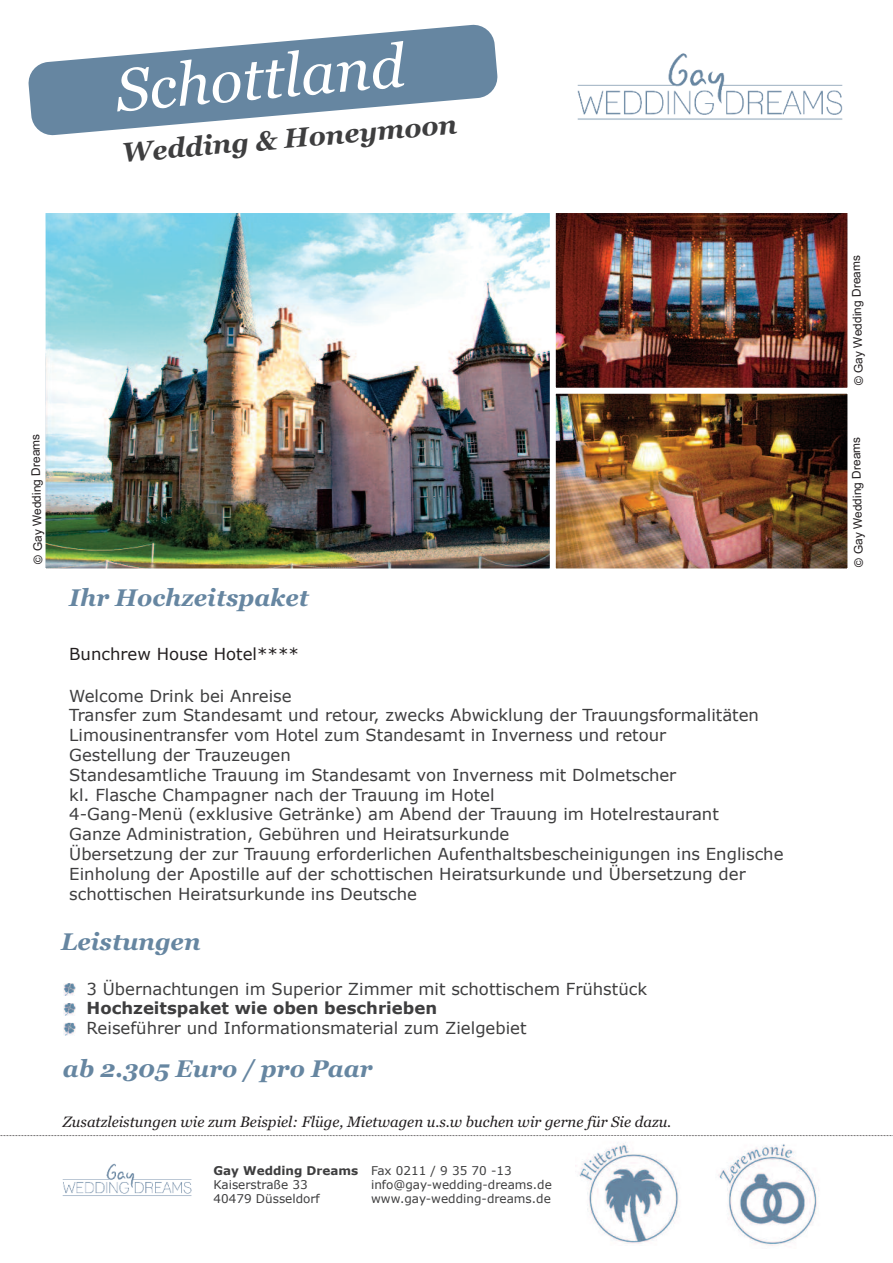
<style>
.page{position:relative;width:893px;height:1263px;background:#fff}
.page>*{position:absolute;margin:0;border:0;box-sizing:border-box;transform-origin:0 0}
.t1{font:italic 60px "Georgia";color:#fff}
.t2{font:italic 700 27px "Georgia";color:#3e3e3f}
.t3{font:italic 700 24px "Georgia";color:#6686a1}
.t4{font:16.5px/19.8px "Verdana";color:#3e3e3f}
.t5{font:700 16.5px "Verdana";color:#3e3e3f}
.t6{font:16.5px "Verdana";color:#231f20}
.t7{font:italic 15px "Georgia";color:#231f20}
.t8{font:12px/14.4px "Verdana";color:#3e3e3f}
.t9{font:12px "Arial";color:#231f20}
.t10{font:700 12px "Verdana";color:#3e3e3f}
</style>
<div class="page">
<img style="left:47px;top:214px;width:502px;height:353px">
<div style="left:43px;top:210px;width:510px;height:361px;border:3px solid #fff"></div>
<img style="left:557px;top:214px;width:289px;height:173px">
<div style="left:553px;top:210px;width:297px;height:181px;border:3px solid #fff"></div>
<img style="left:557px;top:395px;width:289px;height:172px">
<div style="left:553px;top:391px;width:297px;height:180px;border:3px solid #fff"></div>
<svg style="left:0;top:1135px;width:893px;height:1px"></svg>
<svg style="left:28px;top:24px;width:470px;height:112px;fill:#6686a1"></svg>
<svg style="left:63px;top:983px;width:13px;height:13px"></svg>
<svg style="left:63px;top:1003px;width:13px;height:13px"></svg>
<svg style="left:63px;top:1023px;width:13px;height:12px"></svg>
<img style="left:579px;top:1142px;width:100px;height:102px">
<img style="left:718px;top:1144px;width:101px;height:102px">
<img style="left:577px;top:53px;width:266px;height:67px">
<img style="left:62px;top:1163px;width:130px;height:33px">
<h1 class="t1" style="left:113px;top:56px;width:291px;rotate:-5deg">Schottland</h1>
<h2 class="t2" style="left:121px;top:137px;width:338px;rotate:-5deg">Wedding &amp; Honeymoon</h2>
<p class="t9" style="left:31px;top:564px;width:131px;rotate:-91deg">© Gay Wedd ni g Dreams</p>
<h3 class="t3" style="left:69px;top:584px;width:241px">Ihr Hochzeitspaket</h3>
<p class="t6" style="left:69px;top:643px;width:231px">Bunchrew House Hotel****</p>
<p class="t4" style="left:69px;top:685px;width:716px">Welcome Drink bei Anreise<br>Transfer zum Standesamt und retour, zwecks Abwicklung der Trauungsformalitäten Limousinentransfer vom Hotel zum Standesamt in Inverness und retour<br>Gestellung der Trauzeugen<br>Standesamtliche Trauung im Standesamt von Inverness mit Dolmetscher<br>kl. Flasche Champagner nach der Trauung im Hotel<br>4-Gang-Menü (exklusive Getränke) am Abend der Trauung im Hotelrestaurant<br>Ganze Administration, Gebühren und Heiratsurkunde<br>Übersetzung der zur Trauung erforderlichen Aufenthaltsbescheinigungen ins Englische Einholung der Apostille auf der schottischen Heiratsurkunde und Übersetzung der schottischen Heiratsurkunde ins Deutsche</p>
<h3 class="t3" style="left:61px;top:927px;width:141px">Leistungen</h3>
<p class="t4" style="left:87px;top:978px;width:562px">3 Übernachtungen im Superior Zimmer mit schottischem Frühstück</p>
<p class="t5" style="left:87px;top:998px;width:352px">Hochzeitspaket wie oben beschrieben</p>
<p class="t4" style="left:87px;top:1018px;width:441px">Reiseführer und Informationsmaterial zum Zielgebiet</p>
<h3 class="t3" style="left:63px;top:1054px;width:311px">ab 2.305 Euro / pro Paar</h3>
<p class="t7" style="left:63px;top:1113px;width:610px">Zusatzleistungen wie zum Beispiel: Flüge, Mietwagen u.s.w buchen wir gerne für Sie dazu.</p>
<p class="t10" style="left:214px;top:1162px;width:146px">Gay Wedding Dreams</p>
<p class="t8" style="left:214px;top:1177px;width:108px">Kaiserstraße 33<br>40479 Düsseldorf</p>
<p class="t8" style="left:371px;top:1162px;width:182px">Fax 0211 / 9 35 70 -13 info@gay-wedding-dreams.de www.gay-wedding-dreams.de</p>
<p class="t9" style="left:851px;top:385px;width:131px;rotate:-91deg">© Gay Wedd ni g Dreams</p>
<p class="t9" style="left:851px;top:567px;width:131px;rotate:-91deg">© Gay Wedd ni g Dreams</p>
</div>
